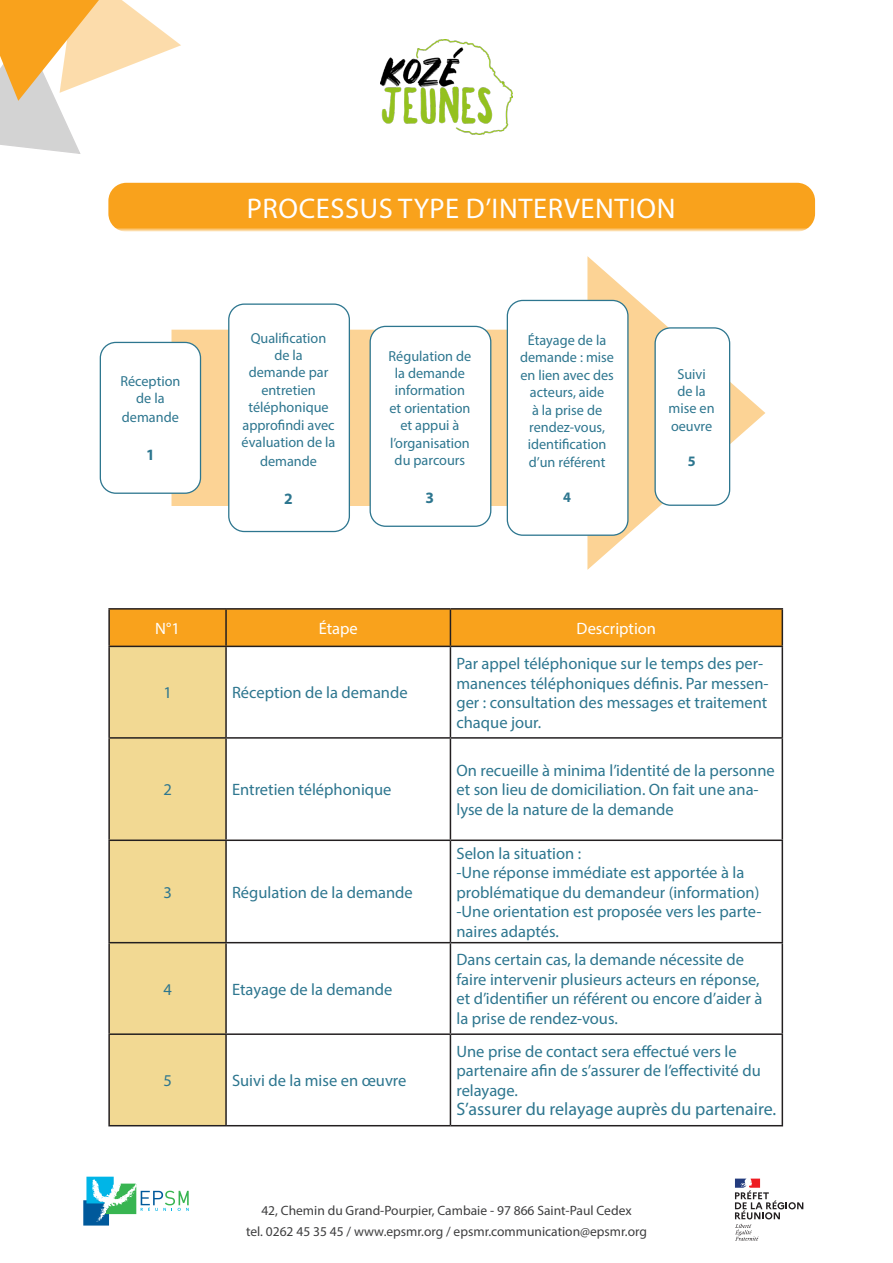
<style>
.page{position:relative;width:893px;height:1263px;background:#fff}
.page>*{position:absolute;margin:0;border:0;box-sizing:border-box;transform-origin:0 0}
.t1{font:28.5px "Myriad Pro";letter-spacing:.02em;color:#fff}
.t2{font:18px "Myriad Pro";color:#2d768f}
.t3{font:16.5px/19.5px "Myriad Pro";color:#2d768f}
.t4{font:16.5px "Myriad Pro";color:#fff}
.t5{font:700 15.75px "Myriad Pro";color:#2d768f}
.t6{font:14.55px/17.4px "Myriad Pro";color:#2d768f;text-align:center}
.t7{font:700 14.55px "Myriad Pro";color:#2d768f}
.t8{font:13.5px/21.6px "Myriad Pro";color:#3e3e3f;text-align:center}
</style>
<div class="page">
<img style="left:381px;top:39px;width:131px;height:96px">
<svg style="left:0;top:0;width:190px;height:197px"></svg>
<svg style="left:83px;top:1177px;width:106px;height:48px"></svg>
<svg style="left:735px;top:1178px;width:68px;height:62px"></svg>
<svg style="left:587px;top:256px;width:178px;height:314px"></svg>
<div style="left:171px;top:330px;width:416px;height:176px;background:#fcd395"></div>
<div style="left:100px;top:342px;width:100px;height:151px;background:#fff;border-radius:16px"></div>
<div style="left:100px;top:342px;width:101px;height:152px;border:1px solid #2d768f;border-radius:16px"></div>
<div style="left:229px;top:304px;width:120px;height:227px;background:#fff;border-radius:16px"></div>
<div style="left:228px;top:303px;width:122px;height:229px;border:1px solid #2d768f;border-radius:16px"></div>
<div style="left:370px;top:326px;width:121px;height:200px;background:#fff;border-radius:16px"></div>
<div style="left:370px;top:326px;width:121px;height:201px;border:1px solid #2d768f;border-radius:16px"></div>
<div style="left:507px;top:300px;width:121px;height:235px;background:#fff;border-radius:16px"></div>
<div style="left:507px;top:300px;width:122px;height:236px;border:1px solid #2d768f;border-radius:16px"></div>
<div style="left:655px;top:328px;width:75px;height:177px;background:#fff;border-radius:16px"></div>
<div style="left:654px;top:327px;width:76px;height:179px;border:1px solid #2d768f;border-radius:16px"></div>
<div style="left:110px;top:610px;width:672px;height:36px;background:#f9a21c"></div>
<div style="left:110px;top:647px;width:115px;height:478px;background:#f2d993"></div>
<hr style="left:108px;top:608px;width:118px;height:2px;background:#231f20">
<hr style="left:108px;top:610px;width:2px;height:36px;background:#231f20">
<hr style="left:226px;top:608px;width:224px;height:2px;background:#231f20">
<hr style="left:225px;top:610px;width:2px;height:36px;background:#231f20">
<hr style="left:450px;top:608px;width:333px;height:2px;background:#231f20">
<hr style="left:450px;top:610px;width:1px;height:36px;background:#231f20">
<hr style="left:782px;top:610px;width:1px;height:36px;background:#231f20">
<hr style="left:108px;top:646px;width:118px;height:1px;background:#231f20">
<hr style="left:108px;top:647px;width:2px;height:90px;background:#231f20">
<hr style="left:226px;top:646px;width:224px;height:1px;background:#231f20">
<hr style="left:225px;top:647px;width:2px;height:90px;background:#231f20">
<hr style="left:450px;top:646px;width:333px;height:1px;background:#231f20">
<hr style="left:450px;top:647px;width:1px;height:90px;background:#231f20">
<hr style="left:782px;top:647px;width:1px;height:90px;background:#231f20">
<hr style="left:108px;top:737px;width:118px;height:2px;background:#231f20">
<hr style="left:108px;top:739px;width:2px;height:100px;background:#231f20">
<hr style="left:226px;top:737px;width:224px;height:2px;background:#231f20">
<hr style="left:225px;top:739px;width:2px;height:100px;background:#231f20">
<hr style="left:450px;top:737px;width:333px;height:2px;background:#231f20">
<hr style="left:450px;top:739px;width:1px;height:100px;background:#231f20">
<hr style="left:782px;top:739px;width:1px;height:100px;background:#231f20">
<hr style="left:108px;top:839px;width:118px;height:2px;background:#231f20">
<hr style="left:108px;top:841px;width:2px;height:101px;background:#231f20">
<hr style="left:226px;top:839px;width:224px;height:2px;background:#231f20">
<hr style="left:225px;top:841px;width:2px;height:101px;background:#231f20">
<hr style="left:450px;top:839px;width:333px;height:2px;background:#231f20">
<hr style="left:450px;top:841px;width:1px;height:101px;background:#231f20">
<hr style="left:782px;top:841px;width:1px;height:101px;background:#231f20">
<hr style="left:108px;top:942px;width:118px;height:1px;background:#231f20">
<hr style="left:108px;top:943px;width:2px;height:90px;background:#231f20">
<hr style="left:226px;top:942px;width:224px;height:1px;background:#231f20">
<hr style="left:225px;top:943px;width:2px;height:90px;background:#231f20">
<hr style="left:450px;top:942px;width:333px;height:1px;background:#231f20">
<hr style="left:450px;top:943px;width:1px;height:90px;background:#231f20">
<hr style="left:782px;top:943px;width:1px;height:90px;background:#231f20">
<hr style="left:108px;top:1033px;width:118px;height:2px;background:#231f20">
<hr style="left:108px;top:1035px;width:2px;height:90px;background:#231f20">
<hr style="left:226px;top:1033px;width:224px;height:2px;background:#231f20">
<hr style="left:225px;top:1035px;width:2px;height:90px;background:#231f20">
<hr style="left:450px;top:1033px;width:333px;height:2px;background:#231f20">
<hr style="left:450px;top:1035px;width:1px;height:90px;background:#231f20">
<hr style="left:782px;top:1035px;width:1px;height:90px;background:#231f20">
<hr style="left:108px;top:1125px;width:118px;height:1px;background:#231f20">
<hr style="left:226px;top:1125px;width:224px;height:1px;background:#231f20">
<hr style="left:450px;top:1125px;width:333px;height:1px;background:#231f20">
<div style="left:108px;top:183px;width:707px;height:49px;background:#f9a21c;border-radius:18px"></div>
<p class="t6" style="left:120px;top:372px;width:62px">Réception</p>
<p class="t6" style="left:136px;top:390px;width:30px">de la</p>
<p class="t6" style="left:122px;top:409px;width:58px">demande</p>
<p class="t5" style="left:146px;top:445px;width:10px">1</p>
<h1 class="t1" style="left:247px;top:191px;width:430px">PROCESSUS TYPE D’INTERVENTION</h1>
<p class="t6" style="left:251px;top:329px;width:77px">Qualification de la</p>
<p class="t6" style="left:249px;top:364px;width:81px">demande par</p>
<p class="t6" style="left:242px;top:381px;width:95px">entretien téléphonique approfindi avec évaluation de la</p>
<p class="t6" style="left:260px;top:452px;width:58px">demande</p>
<p class="t5" style="left:284px;top:488px;width:10px">2</p>
<p class="t6" style="left:389px;top:347px;width:84px">Régulation de la demande information et orientation et appui à l’organisation du parcours</p>
<p class="t5" style="left:426px;top:487px;width:10px">3</p>
<p class="t6" style="left:520px;top:331px;width:95px">Étayage de la demande : mise en lien avec des acteurs, aide<br>à la prise de rendez-vous, identification d’un référent</p>
<p class="t7" style="left:563px;top:487px;width:9px">4</p>
<p class="t6" style="left:669px;top:365px;width:48px">Suivi de la mise en oeuvre</p>
<p class="t7" style="left:688px;top:451px;width:9px">5</p>
<p class="t4" style="left:155px;top:618px;width:26px">N°1</p>
<p class="t4" style="left:319px;top:618px;width:41px">Étape</p>
<p class="t4" style="left:577px;top:618px;width:81px">Description</p>
<p class="t3" style="left:163px;top:683px;width:10px">1</p>
<p class="t3" style="left:232px;top:683px;width:177px">Réception de la demande</p>
<p class="t3" style="left:163px;top:780px;width:10px">2</p>
<p class="t3" style="left:232px;top:780px;width:161px">Entretien téléphonique</p>
<p class="t3" style="left:163px;top:882px;width:10px">3</p>
<p class="t3" style="left:232px;top:882px;width:182px">Régulation de la demande</p>
<p class="t3" style="left:163px;top:979px;width:10px">4</p>
<p class="t3" style="left:232px;top:979px;width:162px">Etayage de la demande</p>
<p class="t3" style="left:163px;top:1070px;width:10px">5</p>
<p class="t3" style="left:232px;top:1070px;width:176px">Suivi de la mise en œuvre</p>
<p class="t3" style="left:456px;top:653px;width:314px">Par appel téléphonique sur le temps des per&shy;manences téléphoniques définis. Par messen&shy;ger : consultation des messages et traitement chaque jour.</p>
<p class="t3" style="left:456px;top:760px;width:320px">On recueille à minima l’identité de la personne et son lieu de domiciliation. On fait une ana&shy;lyse de la nature de la demande</p>
<p class="t3" style="left:456px;top:843px;width:126px">Selon la situation :</p>
<p class="t3" style="left:456px;top:863px;width:304px">-Une réponse immédiate est apportée à la problématique du demandeur (information)</p>
<p class="t3" style="left:456px;top:902px;width:307px">-Une orientation est proposée vers les parte&shy;naires adaptés.</p>
<p class="t3" style="left:456px;top:950px;width:307px">Dans certain cas, la demande nécessite de faire intervenir plusieurs acteurs en réponse, et d’identifier un référent ou encore d’aider à la prise de rendez-vous.</p>
<p class="t3" style="left:456px;top:1041px;width:306px">Une prise de contact sera effectué vers le partenaire afin de s’assurer de l’effectivité du relayage.</p>
<p class="t2" style="left:456px;top:1098px;width:321px">S’assurer du relayage auprès du partenaire.</p>
<p class="t8" style="left:246px;top:1199px;width:402px">42, Chemin du Grand-Pourpier, Cambaie - 97 866 Saint-Paul Cedex<br>tel. 0262 45 35 45 / www.epsmr.org / epsmr.communication@epsmr.org</p>
</div>
